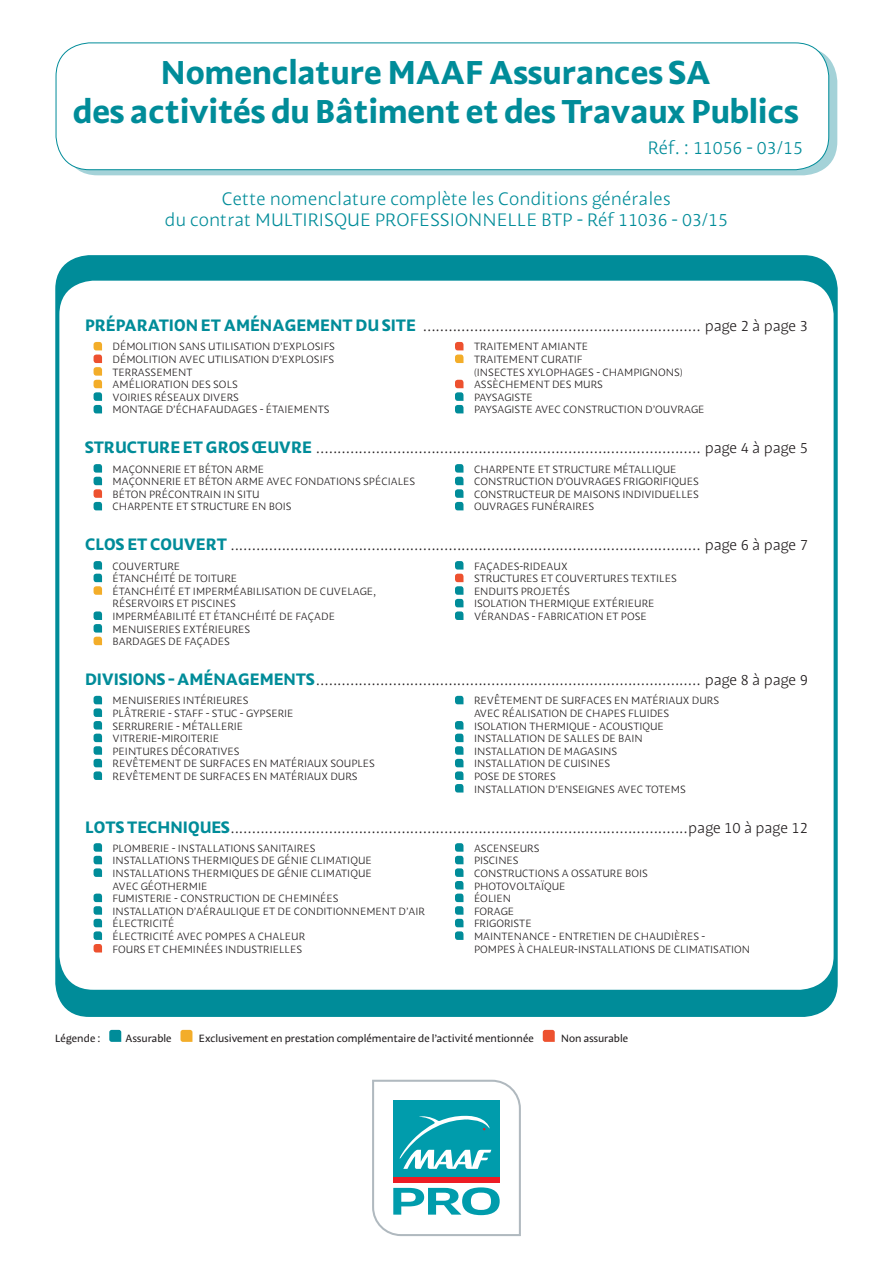
<style>
.page{position:relative;width:893px;height:1263px;background:#fff}
.page>*{position:absolute;margin:0;border:0;box-sizing:border-box;transform-origin:0 0}
.t1{font:33px/39.6px "MAAF Bold";color:#008c99;text-align:center}
.t2{font:18px/21.6px "MAAF Light";color:#008c99;text-align:center}
.t3{font:15px "MAAF Light";color:#231f20}
.t4{font:10.5px/12.6px "MAAF Light";color:#231f20}
.t5{font:10.5px "MAAF";color:#231f20}
.s1{font-family:"MAAF Bold";font-size:16.5px;color:#008c99}
</style>
<div class="page">
<svg style="left:64px;top:48px;width:773px;height:127px;background:#9cced4"></svg>
<div style="left:56px;top:43px;width:773px;height:127px;background:#fff;border-radius:34px"></div>
<div style="left:56px;top:43px;width:773px;height:127px;border:1px solid #008c99;border-radius:34px"></div>
<svg style="left:372px;top:1080px;width:149px;height:156px"></svg>
<div style="left:55px;top:255px;width:783px;height:762px;background:#008c99;border-radius:34px"></div>
<div style="left:59px;top:281px;width:775px;height:709px;background:#fff;border-radius:34px"></div>
<svg style="left:94px;top:342px;width:8px;height:71px"></svg>
<svg style="left:455px;top:342px;width:8px;height:21px"></svg>
<svg style="left:455px;top:380px;width:8px;height:33px"></svg>
<svg style="left:94px;top:464px;width:8px;height:46px"></svg>
<svg style="left:455px;top:464px;width:8px;height:46px"></svg>
<svg style="left:94px;top:561px;width:8px;height:34px"></svg>
<svg style="left:94px;top:611px;width:8px;height:34px"></svg>
<svg style="left:455px;top:561px;width:8px;height:59px"></svg>
<svg style="left:94px;top:696px;width:8px;height:84px"></svg>
<svg style="left:455px;top:696px;width:8px;height:8px"></svg>
<svg style="left:455px;top:721px;width:8px;height:71px"></svg>
<svg style="left:94px;top:843px;width:8px;height:34px"></svg>
<svg style="left:94px;top:893px;width:8px;height:59px"></svg>
<svg style="left:455px;top:843px;width:8px;height:97px"></svg>
<svg style="left:109px;top:1030px;width:12px;height:12px"></svg>
<svg style="left:180px;top:1030px;width:12px;height:12px"></svg>
<svg style="left:543px;top:1030px;width:12px;height:12px"></svg>
<h1 class="t1" style="left:73px;top:56px;width:727px">Nomenclature MAAF Assurances SA<br>des activités du Bâtiment et des Travaux Publics</h1>
<h2 class="t2" style="left:648px;top:139px;width:157px">Réf. : 11056 - 03/15</h2>
<h2 class="t2" style="left:165px;top:190px;width:565px">Cette nomenclature complète les Conditions générales<br>du contrat MULTIRISQUE PROFESSIONNELLE BTP - Réf 11036 - 03/15</h2>
<h3 class="t3" style="left:85px;top:321px;width:724px"><span class="s1">PRÉPARATION ET AMÉNAGEMENT DU SITE</span> ................................................................. page 2 à page 3</h3>
<p class="t4" style="left:113px;top:342px;width:224px">DÉMOLITION SANS UTILISATION D’EXPLOSIFS<br>DÉMOLITION AVEC UTILISATION D’EXPLOSIFS<br>TERRASSEMENT<br>AMÉLIORATION DES SOLS<br>VOIRIES RÉSEAUX DIVERS<br>MONTAGE D’ÉCHAFAUDAGES - ÉTAIEMENTS</p>
<p class="t4" style="left:474px;top:342px;width:232px">TRAITEMENT AMIANTE<br>TRAITEMENT CURATIF<br>(INSECTES XYLOPHAGES - CHAMPIGNONS)<br>ASSÈCHEMENT DES MURS<br>PAYSAGISTE<br>PAYSAGISTE AVEC CONSTRUCTION D’OUVRAGE</p>
<h3 class="t3" style="left:85px;top:443px;width:724px"><span class="s1">STRUCTURE ET GROS ŒUVRE</span> .......................................................................................... page 4 à page 5</h3>
<p class="t4" style="left:113px;top:464px;width:304px">MAÇONNERIE ET BÉTON ARME<br>MAÇONNERIE ET BÉTON ARME AVEC FONDATIONS SPÉCIALES BÉTON PRÉCONTRAIN IN SITU<br>CHARPENTE ET STRUCTURE EN BOIS</p>
<p class="t4" style="left:474px;top:464px;width:226px">CHARPENTE ET STRUCTURE MÉTALLIQUE CONSTRUCTION D’OUVRAGES FRIGORIFIQUES CONSTRUCTEUR DE MAISONS INDIVIDUELLES OUVRAGES FUNÉRAIRES</p>
<h3 class="t3" style="left:85px;top:540px;width:724px"><span class="s1">CLOS ET COUVERT</span> .............................................................................................................. page 6 à page 7</h3>
<p class="t4" style="left:113px;top:561px;width:265px">COUVERTURE<br>ÉTANCHÉITÉ DE TOITURE<br>ÉTANCHÉITÉ ET IMPERMÉABILISATION DE CUVELAGE,<br>RÉSERVOIRS ET PISCINES<br>IMPERMÉABILITÉ ET ÉTANCHÉITÉ DE FAÇADE<br>MENUISERIES EXTÉRIEURES<br>BARDAGES DE FAÇADES</p>
<p class="t4" style="left:474px;top:561px;width:204px">FAÇADES-RIDEAUX<br>STRUCTURES ET COUVERTURES TEXTILES<br>ENDUITS PROJETÉS<br>ISOLATION THERMIQUE EXTÉRIEURE<br>VÉRANDAS - FABRICATION ET POSE</p>
<h3 class="t3" style="left:85px;top:674px;width:724px"><span class="s1">DIVISIONS - AMÉNAGEMENTS</span> .......................................................................................... page 8 à page 9</h3>
<p class="t4" style="left:113px;top:696px;width:264px">MENUISERIES INTÉRIEURES<br>PLÂTRERIE - STAFF - STUC - GYPSERIE<br>SERRURERIE - MÉTALLERIE<br>VITRERIE-MIROITERIE<br>PEINTURES DÉCORATIVES<br>REVÊTEMENT DE SURFACES EN MATÉRIAUX SOUPLES<br>REVÊTEMENT DE SURFACES EN MATÉRIAUX DURS</p>
<p class="t4" style="left:474px;top:696px;width:247px">REVÊTEMENT DE SURFACES EN MATÉRIAUX DURS<br>AVEC RÉALISATION DE CHAPES FLUIDES<br>ISOLATION THERMIQUE - ACOUSTIQUE<br>INSTALLATION DE SALLES DE BAIN<br>INSTALLATION DE MAGASINS<br>INSTALLATION DE CUISINES<br>POSE DE STORES<br>INSTALLATION D’ENSEIGNES AVEC TOTEMS</p>
<h3 class="t3" style="left:85px;top:822px;width:724px"><span class="s1">LOTS TECHNIQUES</span> ...........................................................................................................page 10 à page 12</h3>
<p class="t4" style="left:113px;top:843px;width:314px">PLOMBERIE - INSTALLATIONS SANITAIRES<br>INSTALLATIONS THERMIQUES DE GÉNIE CLIMATIQUE INSTALLATIONS THERMIQUES DE GÉNIE CLIMATIQUE<br>AVEC GÉOTHERMIE<br>FUMISTERIE - CONSTRUCTION DE CHEMINÉES<br>INSTALLATION D’AÉRAULIQUE ET DE CONDITIONNEMENT D’AIR ÉLECTRICITÉ<br>ÉLECTRICITÉ AVEC POMPES A CHALEUR<br>FOURS ET CHEMINÉES INDUSTRIELLES</p>
<p class="t4" style="left:474px;top:843px;width:278px">ASCENSEURS<br>PISCINES<br>CONSTRUCTIONS A OSSATURE BOIS<br>PHOTOVOLTAÏQUE<br>ÉOLIEN<br>FORAGE<br>FRIGORISTE<br>MAINTENANCE - ENTRETIEN DE CHAUDIÈRES -<br>POMPES À CHALEUR-INSTALLATIONS DE CLIMATISATION</p>
<p class="t5" style="left:55px;top:1034px;width:47px">Légende :</p>
<p class="t5" style="left:126px;top:1034px;width:48px">Assurable</p>
<p class="t5" style="left:199px;top:1034px;width:337px">Exclusivement en prestation complémentaire de l’activité mentionnée</p>
<p class="t5" style="left:561px;top:1034px;width:69px">Non assurable</p>
</div>
